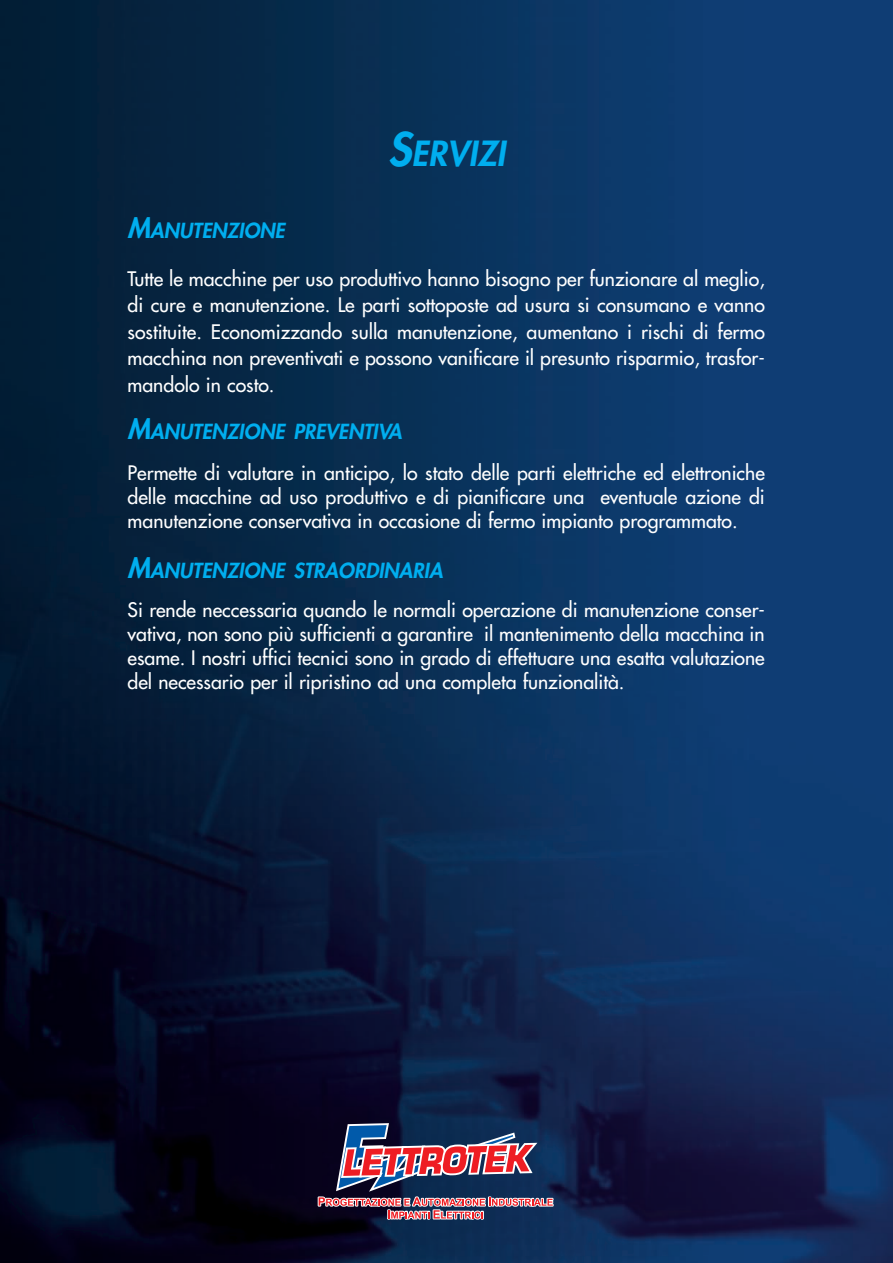
<style>
.page{position:relative;width:893px;height:1263px;background:#fff}
.page>*{position:absolute;margin:0;border:0;box-sizing:border-box;transform-origin:0 0}
.t1{font:italic 800 33.75px "Futura";color:#00aeef}
.t2{font:italic 800 20.25px "Futura";color:#00aeef}
.t3{font:19.5px/24px "Futura";color:#fff;text-align:justify}
.s1{font-size:45px}
.s2{font-size:27px}
</style>
<div class="page">
<img style="left:0;top:0;width:893px;height:1263px">
<svg style="left:318px;top:1121px;width:236px;height:98px;background:#5c4964"></svg>
<h1 class="t1" style="left:388px;top:137px;width:119px"><span class="s1">S</span>ERVIZI</h1>
<p class="t2" style="left:128px;top:221px;width:159px"><span class="s2">M</span>ANUTENZIONE</p>
<p class="t3" style="left:128px;top:267px;width:639px;line-height:26.5px">Tutte le macchine per uso produttivo hanno bisogno per funzionare al meglio, di cure e manutenzione. Le parti sottoposte ad usura si consumano e vanno sostituite. Economizzando sulla manutenzione, aumentano i rischi di fermo macchina non preventivati e possono vanificare il presunto risparmio, trasfor&shy;mandolo in costo.</p>
<p class="t2" style="left:128px;top:422px;width:276px"><span class="s2">M</span>ANUTENZIONE PREVENTIVA</p>
<p class="t3" style="left:128px;top:462px;width:639px">Permette di valutare in anticipo, lo stato delle parti elettriche ed elettroniche delle macchine ad uso produttivo e di pianificare una eventuale azione di manutenzione conservativa in occasione di fermo impianto programmato.</p>
<p class="t2" style="left:128px;top:561px;width:317px"><span class="s2">M</span>ANUTENZIONE STRAORDINARIA</p>
<p class="t3" style="left:128px;top:599px;width:639px">Si rende neccessaria quando le normali operazione di manutenzione conser&shy;vativa, non sono più sufficienti a garantire il mantenimento della macchina in esame. I nostri uffici tecnici sono in grado di effettuare una esatta valutazione del necessario per il ripristino ad una completa funzionalità.</p>
</div>
